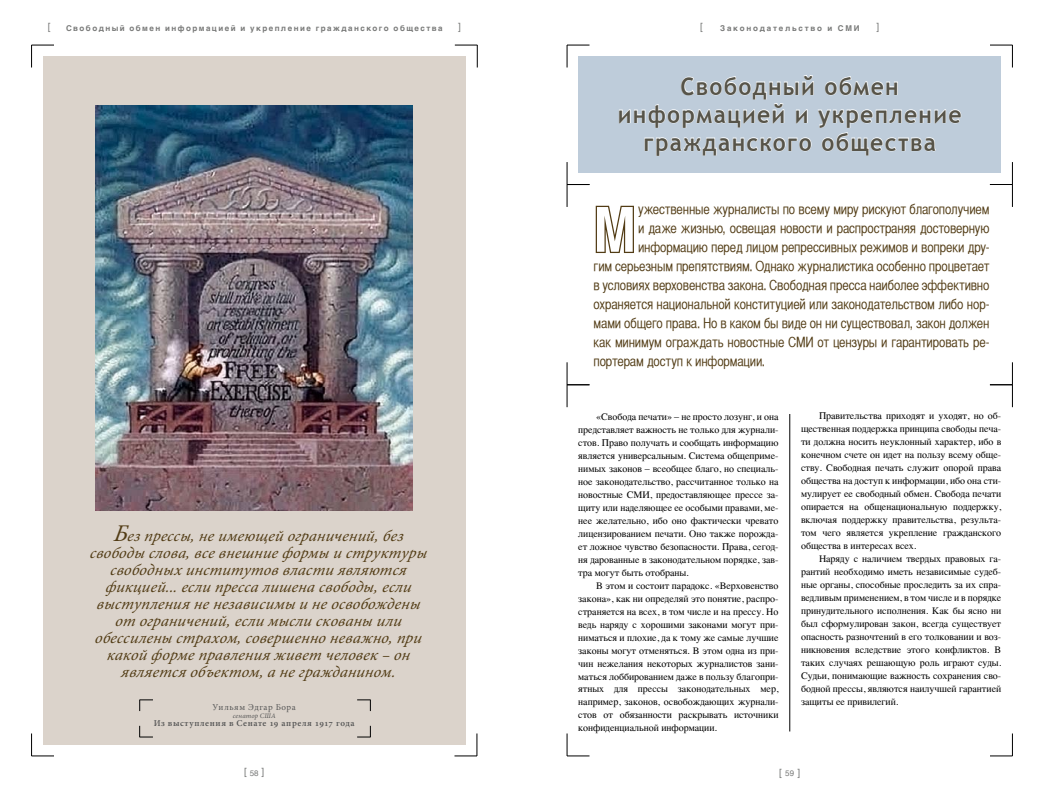
<style>
.page{position:relative;width:1044px;height:792px;background:#fff}
.page>*{position:absolute;margin:0;border:0;box-sizing:border-box;transform-origin:0 0}
.t1{font:61.4px "Helvetica CY Bold";color:#fff}
.t2{font:700 24px/28px "Trebuchet MS";letter-spacing:.055em;color:#575449;text-align:center;scale:.95 1}
.t3{font:italic 16px/17px "Minion Pro";letter-spacing:.01em;color:#523c15;text-align:center}
.t4{font:14px "Helvetica CY Plain";letter-spacing:-.01em;color:#523c15}
.t5{font:10px/13px "Times";color:#000;text-align:justify}
.t6{font:10px "Helvetica";color:#787978}
.t7{font:600 9px "Minion Pro";letter-spacing:.065em;color:#565656}
.t8{font:9px "Minion Pro";letter-spacing:.065em;color:#565656}
.t9{font:700 8px "Helvetica";letter-spacing:.185em;color:#787978}
.t10{font:700 8px "Helvetica";letter-spacing:.225em;color:#787978}
.t11{font:italic 7px "Minion Pro";letter-spacing:.02em;color:#565656}
.s1{font-size:24px}
.s2{font-size:8px}
</style>
<div class="page">
<svg style="left:31px;top:45px;width:23px;height:23px"></svg>
<svg style="left:455px;top:45px;width:23px;height:23px"></svg>
<svg style="left:31px;top:734px;width:23px;height:23px"></svg>
<svg style="left:454px;top:734px;width:24px;height:23px"></svg>
<svg style="left:567px;top:45px;width:23px;height:23px"></svg>
<svg style="left:990px;top:45px;width:23px;height:23px"></svg>
<svg style="left:567px;top:734px;width:23px;height:23px"></svg>
<svg style="left:990px;top:734px;width:23px;height:23px"></svg>
<div style="left:578px;top:56px;width:423px;height:117px;background:#beccda"></div>
<svg style="left:619px;top:75px;width:342px;height:81px"></svg>
<hr style="left:790px;top:414px;width:1px;height:317px;background:#000">
<svg style="left:990px;top:362px;width:23px;height:45px"></svg>
<svg style="left:567px;top:362px;width:23px;height:45px"></svg>
<svg style="left:990px;top:162px;width:23px;height:45px"></svg>
<svg style="left:567px;top:162px;width:67px;height:91px"></svg>
<div style="left:43px;top:56px;width:423px;height:689px;background:#dbd3cb"></div>
<img style="left:96px;top:106px;width:317px;height:405px">
<svg style="left:357px;top:700px;width:14px;height:11px"></svg>
<svg style="left:357px;top:726px;width:14px;height:12px"></svg>
<svg style="left:140px;top:700px;width:13px;height:11px"></svg>
<svg style="left:140px;top:726px;width:13px;height:12px"></svg>
<p class="t6" style="left:48px;top:19px;width:4px">[</p>
<p class="t9" style="left:66px;top:21px;width:378px">Свободный обмен информацией и укрепление гражданского общества</p>
<p class="t6" style="left:458px;top:19px;width:4px">]</p>
<p class="t6" style="left:700px;top:19px;width:4px">[</p>
<p class="t10" style="left:720px;top:21px;width:141px">Законодательство и СМИ</p>
<p class="t6" style="left:876px;top:19px;width:4px">]</p>
<h2 class="t2" style="left:618px;top:72px;width:363px">Свободный обмен информацией и укрепление гражданского общества</h2>
<p class="t3" style="left:90px;top:527px;width:342px"><span class="s1">Б</span>езпрессы,неимеющей ограничений,без свободы слова,всевнешниеформы и структуры свободных институтов власти являются фикцией...если пресса лишена свободы,если выступления ненезависимы и неосвобождены от ограничений,если мысли скованы или обессилены страхом,совершенно неважно,при какой формеправления живет человек – он является объектом,а негражданином.</p>
<p class="t8" style="left:213px;top:701px;width:85px">Уильям Эдгар Бора</p>
<p class="t11" style="left:233px;top:711px;width:45px">сенатор США</p>
<p class="t7" style="left:154px;top:717px;width:203px">Из выступления в Сенате 19 апреля 1917 года</p>
<h1 class="t1" style="left:594px;top:193px;width:43px">М</h1>
<h3 class="t4" style="left:638px;top:201px;width:353px">ужественные журналисты по всему миру рискуют благополучием</h3>
<h3 class="t4" style="left:638px;top:220px;width:353px">и даже жизнью, освещая новости и распространяя достоверную</h3>
<h3 class="t4" style="left:638px;top:239px;width:353px">информацию перед лицом репрессивных режимов и вопреки дру-</h3>
<h3 class="t4" style="left:594px;top:258px;width:397px">гим серьезным препятствиям. Однако журналистика особенно процветает</h3>
<h3 class="t4" style="left:594px;top:277px;width:398px">в условиях верховенства закона. Свободная пресса наиболее эффективно</h3>
<h3 class="t4" style="left:594px;top:296px;width:397px">охраняется национальной конституцией или законодательством либо нор-</h3>
<h3 class="t4" style="left:594px;top:315px;width:397px">мами общего права. Но в каком бы виде он ни существовал, закон должен</h3>
<h3 class="t4" style="left:594px;top:334px;width:397px">как минимум ограждать новостные СМИ от цензуры и гарантировать ре-</h3>
<h3 class="t4" style="left:594px;top:353px;width:173px">портерам доступ к информации.</h3>
<p class="t5" style="left:578px;top:409px;width:202px;text-indent:18px">«Свобода печати» – не просто лозунг, и она представляет важность не только для журнали&shy;стов. Право получать и сообщать информацию является универсальным. Система общеприме&shy;нимых законов – всеобщее благо, но специаль&shy;ное законодательство, рассчитанное только на новостные СМИ, предоставляющее прессе за&shy;щиту или наделяющее ее особыми правами, ме&shy;нее желательно, ибо оно фактически чревато лицензированием печати. Оно также порожда&shy;ет ложное чувство безопасности. Права, сегод&shy;ня дарованные в законодательном порядке, зав&shy;тра могут быть отобраны.</p>
<p class="t5" style="left:578px;top:578px;width:202px;text-indent:18px">В этом и состоит парадокс. «Верховенство закона», как ни определяй это понятие, распро&shy;страняется на всех, в том числе и на прессу. Но ведь наряду с хорошими законами могут при&shy;ниматься и плохие, да к тому же самые лучшие законы могут отменяться. В этом одна из при&shy;чин нежелания некоторых журналистов зани&shy;маться лоббированием даже в пользу благопри&shy;ятных для прессы законодательных мер, например, законов, освобождающих журнали&shy;стов от обязанности раскрывать источники конфиденциальной информации.</p>
<p class="t5" style="left:801px;top:409px;width:202px;text-indent:18px">Правительства приходят и уходят, но об&shy;щественная поддержка принципа свободы печа&shy;ти должна носить неуклонный характер, ибо в конечном счете он идет на пользу всему обще&shy;ству. Свободная печать служит опорой права общества на доступ к информации, ибо она сти&shy;мулирует ее свободный обмен. Свобода печати опирается на общенациональную поддержку, включая поддержку правительства, результа&shy;том чего является укрепление гражданского общества в интересах всех.</p>
<p class="t5" style="left:801px;top:552px;width:202px;text-indent:18px">Наряду с наличием твердых правовых га&shy;рантий необходимо иметь независимые судеб&shy;ные органы, способные проследить за их спра&shy;ведливым применением, в том числе и в порядке принудительного исполнения. Как бы ясно ни был сформулирован закон, всегда существует опасность разночтений в его толковании и воз&shy;никновения вследствие этого конфликтов. В таких случаях решающую роль играют суды.<br>Судьи, понимающие важность сохранения сво&shy;бодной прессы, являются наилучшей гарантией защиты ее привилегий.</p>
<p class="t6" style="left:244px;top:764px;width:22px">[<span class="s2">58</span>]</p>
<p class="t6" style="left:779px;top:765px;width:23px">[<span class="s2">59</span>]</p>
</div>
